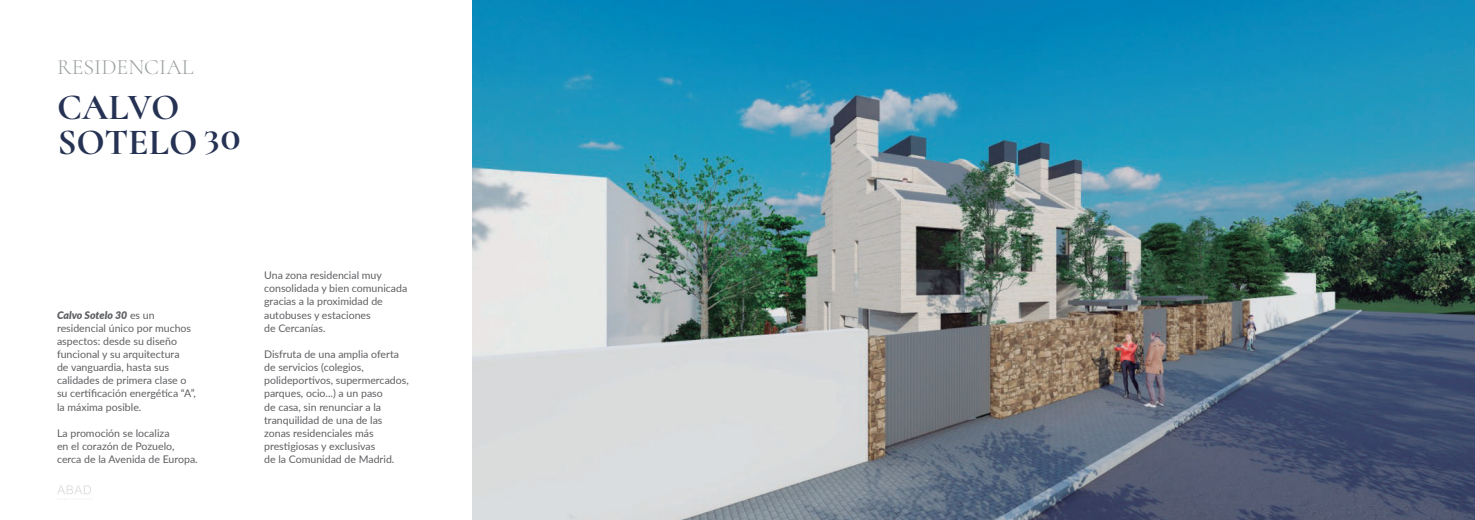
<style>
.page{position:relative;width:1475px;height:520px;background:#fff}
.page>*{position:absolute;margin:0;border:0;box-sizing:border-box;transform-origin:0 0}
.t1{font:700 36.84px/35px "Cormorant SC";color:#253253}
.t2{font:300 21.88px "Cormorant";color:#999e9f}
.t3{font:10.5px/13.1px "Lato";color:#5e5f62}
.s1{font-weight:900;font-style:italic}
</style>
<div class="page">
<img style="left:473px;top:0;width:1002px;height:519px">
<svg style="left:57px;top:485px;width:34px;height:15px"></svg>
<h2 class="t2" style="left:57px;top:53px;width:138px">RESIDENCIAL</h2>
<h1 class="t1" style="left:57px;top:89px;width:185px">CALVO<br>SOTELO 30</h1>
<p class="t3" style="left:57px;top:307px;width:140px"><span class="s1">Calvo Sotelo 30</span> es un residencial único por muchos aspectos: desde su diseño funcional y su arquitectura<br>de vanguardia, hasta sus calidades de primera clase o su certificación energética “A”, la máxima posible.</p>
<p class="t3" style="left:57px;top:425px;width:142px">La promoción se localiza<br>en el corazón de Pozuelo, cerca de la Avenida de Europa.</p>
<p class="t3" style="left:264px;top:268px;width:145px">Una zona residencial muy consolidada y bien comunicada gracias a la proximidad de autobuses y estaciones<br>de Cercanías.</p>
<p class="t3" style="left:264px;top:347px;width:146px">Disfruta de una amplia oferta de servicios (colegios, polideportivos, supermercados, parques, ocio...) a un paso<br>de casa, sin renunciar a la tranquilidad de una de las zonas residenciales más prestigiosas y exclusivas<br>de la Comunidad de Madrid.</p>
</div>
